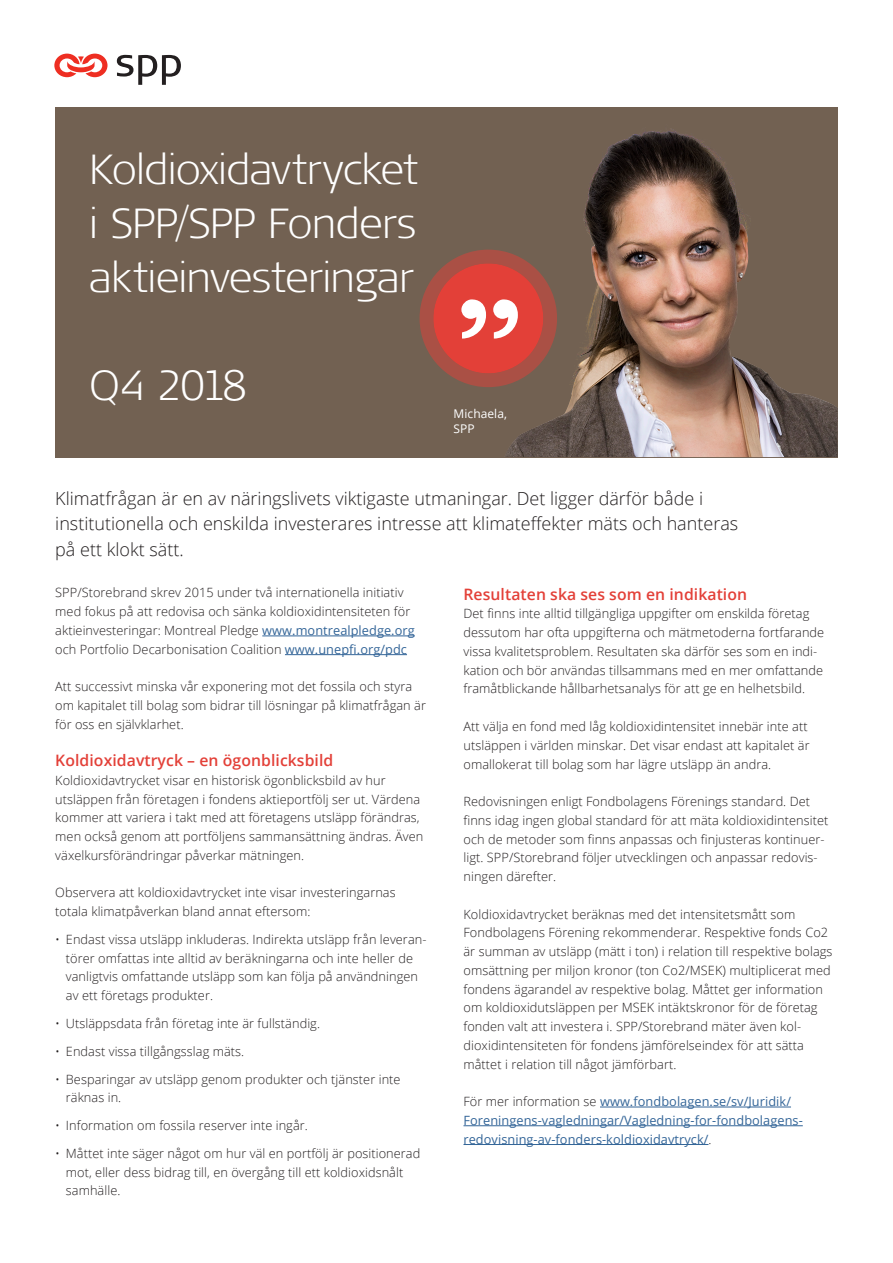
<style>
.page{position:relative;width:893px;height:1263px;background:#fff}
.page>*{position:absolute;margin:0;border:0;box-sizing:border-box;transform-origin:0 0}
.Titel_28_36_svart{font:300 expanded 42px/54px "Signa Pro";letter-spacing:-.02em;color:#fff;text-align:justify}
.Ingress_12_17_Open_S{font:300 18px/25.5px "Open Sans";color:#231f20}
.Mellanrubrik_1_10_5{font:600 15.75px "Open Sans";letter-spacing:.005em;color:#e34038}
.Brödtext_1_8_5_12__k{font:300 12.75px/18.8px "Open Sans";letter-spacing:.005em;color:#231f20}
.Brödtext_2_Hängande{font:300 12.75px/18.8px "Open Sans";letter-spacing:.005em;color:#231f20}
.Brödtext_1_8_5_12__k-2{font:12.75px/18.8px "Open Sans";letter-spacing:.005em;color:#336598}
.Mentors_namn_diagram{font:12px/15px "Open Sans";letter-spacing:.005em;color:#fff}
.s1{font-weight:400;color:#336598}
.s2{font-weight:300;color:#231f20}
</style>
<div class="page">
<hr style="left:262px;top:636px;width:153px;height:1px;background:#336598">
<hr style="left:285px;top:654px;width:122px;height:1px;background:#336598">
<hr style="left:600px;top:1107px;width:191px;height:1px;background:#336598">
<hr style="left:463px;top:1125px;width:340px;height:1px;background:#336598">
<hr style="left:463px;top:1144px;width:245px;height:1px;background:#336598">
<svg style="left:54px;top:53px;width:54px;height:25px"></svg>
<svg style="left:117px;top:55px;width:64px;height:30px"></svg>
<div style="left:55px;top:107px;width:783px;height:350px;background:#726152"></div>
<div style="left:433px;top:263px;width:110px;height:110px;background:#e34038;border-radius:50%"></div>
<div style="left:420px;top:250px;width:137px;height:137px;border:14px solid #e34038;border-radius:50%"></div>
<svg style="left:461px;top:299px;width:25px;height:40px"></svg>
<svg style="left:493px;top:299px;width:11px;height:40px"></svg>
<img style="left:504px;top:129px;width:334px;height:328px">
<p class="Titel_28_36_svart" style="left:89px;top:140px;width:331px">Koldioxidavtrycket i SPP/SPP Fonders aktieinvesteringar</p>
<p class="Titel_28_36_svart" style="left:89px;top:356px;width:159px">Q4 2018</p>
<p class="Mentors_namn_diagram" style="left:454px;top:406px;width:55px">Michaela,<br>SPP</p>
<p class="Ingress_12_17_Open_S" style="left:55px;top:485px;width:684px">Klimatfrågan är en av näringslivets viktigaste utmaningar. Det ligger därför både i institutionella och enskilda investerares intresse att klimateffekter mäts och hanteras på ett klokt sätt.</p>
<p class="Brödtext_1_8_5_12__k" style="left:55px;top:583px;width:361px">SPP/Storebrand skrev 2015 under två internationella initiativ med fokus på att redovisa och sänka koldioxidintensiteten för aktieinvesteringar: Montreal Pledge <span class="s1">www.montrealpledge.org </span>och Portfolio Decarbonisation Coalition <span class="s1">www.unepfi.org/pdc</span></p>
<p class="Brödtext_1_8_5_12__k" style="left:55px;top:677px;width:372px">Att successivt minska vår exponering mot det fossila och styra om kapitalet till bolag som bidrar till lösningar på klimatfrågan är för oss en självklarhet.</p>
<p class="Mellanrubrik_1_10_5" style="left:55px;top:750px;width:280px">Koldioxidavtryck – en ögonblicksbild</p>
<p class="Brödtext_1_8_5_12__k" style="left:55px;top:771px;width:370px">Koldioxidavtrycket visar en historisk ögonblicksbild av hur utsläppen från företagen i fondens aktieportfölj ser ut. Värdena kommer att variera i takt med att företagens utsläpp förändras, men också genom att portföljens sammansättning ändras. Även växelkursförändringar påverkar mätningen.</p>
<p class="Brödtext_1_8_5_12__k" style="left:55px;top:883px;width:342px">Observera att koldioxidavtrycket inte visar investeringarnas totala klimatpåverkan bland annat eftersom:</p>
<p class="Brödtext_2_Hängande" style="left:66px;top:930px;width:362px;text-indent:-11px">• Endast vissa utsläpp inkluderas. Indirekta utsläpp från leveran&shy;törer omfattas inte alltid av beräkningarna och inte heller de vanligtvis omfattande utsläpp som kan följa på användningen av ett företags produkter.</p>
<p class="Brödtext_2_Hängande" style="left:55px;top:1014px;width:266px">• Utsläppsdata från företag inte är fullständig.</p>
<p class="Brödtext_2_Hängande" style="left:55px;top:1041px;width:191px">• Endast vissa tillgångsslag mäts.</p>
<p class="Brödtext_2_Hängande" style="left:66px;top:1069px;width:336px;text-indent:-11px">• Besparingar av utsläpp genom produkter och tjänster inte räknas in.</p>
<p class="Brödtext_2_Hängande" style="left:55px;top:1116px;width:254px">• Information om fossila reserver inte ingår.</p>
<p class="Brödtext_2_Hängande" style="left:66px;top:1143px;width:356px;text-indent:-11px">• Måttet inte säger något om hur väl en portfölj är positionerad mot, eller dess bidrag till, en övergång till ett koldioxidsnålt samhälle.</p>
<p class="Mellanrubrik_1_10_5" style="left:463px;top:583px;width:285px">Resultaten ska ses som en indikation</p>
<p class="Brödtext_1_8_5_12__k" style="left:463px;top:604px;width:362px">Det finns inte alltid tillgängliga uppgifter om enskilda företag dessutom har ofta uppgifterna och mätmetoderna fortfarande vissa kvalitetsproblem. Resultaten ska därför ses som en indi&shy;kation och bör användas tillsammans med en mer omfattande framåtblickande hållbarhetsanalys för att ge en helhetsbild.</p>
<p class="Brödtext_1_8_5_12__k" style="left:463px;top:717px;width:348px">Att välja en fond med låg koldioxidintensitet innebär inte att utsläppen i världen minskar. Det visar endast att kapitalet är omallokerat till bolag som har lägre utsläpp än andra.</p>
<p class="Brödtext_1_8_5_12__k" style="left:463px;top:792px;width:366px">Redovisningen enligt Fondbolagens Förenings standard. Det finns idag ingen global standard för att mäta koldioxidintensitet och de metoder som finns anpassas och finjusteras kontinuer&shy;ligt. SPP/Storebrand följer utvecklingen och anpassar redovis&shy;ningen därefter.</p>
<p class="Brödtext_1_8_5_12__k" style="left:463px;top:904px;width:370px">Koldioxidavtrycket beräknas med det intensitetsmått som Fondbolagens Förening rekommenderar. Respektive fonds Co2 är summan av utsläpp (mätt i ton) i relation till respektive bolags omsättning per miljon kronor (ton Co2/MSEK) multiplicerat med fondens ägarandel av respektive bolag. Måttet ger information om koldioxidutsläppen per MSEK intäktskronor för de företag fonden valt att investera i. SPP/Storebrand mäter även kol&shy;dioxidintensiteten för fondens jämförelseindex för att sätta måttet i relation till något jämförbart.</p>
<p class="Brödtext_1_8_5_12__k-2" style="left:463px;top:1092px;width:341px"><span class="s2">För mer information se</span> www.fondbolagen.se/sv/Juridik/<br>Foreningens-vagledningar/Vagledning-for-fondbolagens&shy;redovisning-av-fonders-koldioxidavtryck/<span class="s2">.</span></p>
</div>
